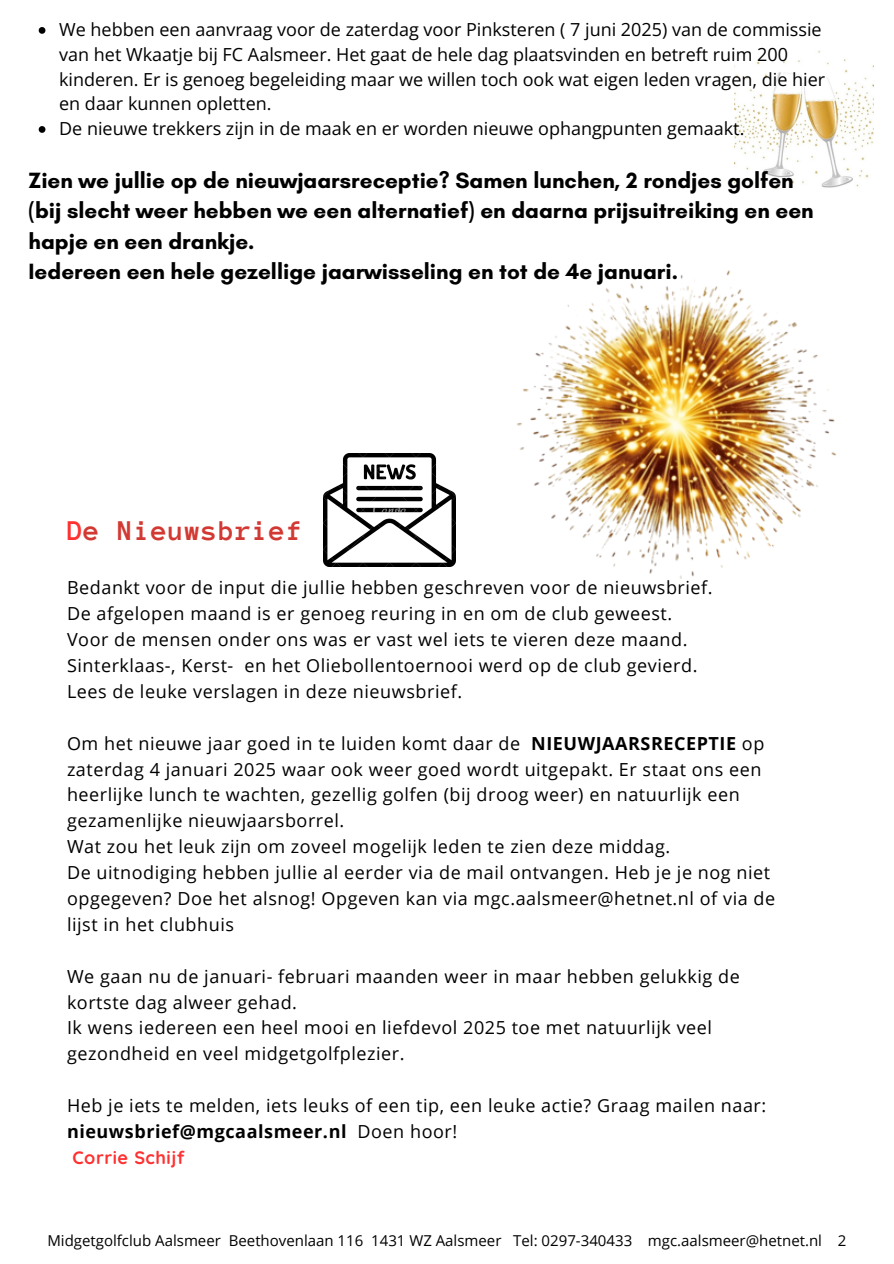
<style>
.page{position:relative;width:894px;height:1264px;background:#fff}
.page>*{position:absolute;margin:0;border:0;box-sizing:border-box;transform-origin:0 0}
.t1{font:700 29.25px "Anonymous Pro";letter-spacing:.03em;color:#d23933}
.t2{font:700 22.5px/30.3px "Glacial Indifference";color:#000}
.t3{font:18px/25.8px "Open Sans";letter-spacing:.03em;color:#000}
.t4{font:18px/24.8px "Open Sans";color:#000}
.t5{font:700 18px "Open Sans";letter-spacing:.03em;color:#000}
.t6{font:700 18px "Quicksand";letter-spacing:.03em;color:#ff3131}
.t7{font:15px "Open Sans";color:#000}
.s1{color:#ff3131}
.s2{font-weight:700}
.s3{font-weight:400}
</style>
<div class="page">
<img style="left:734px;top:51px;width:139px;height:138px">
<img style="left:323px;top:453px;width:132px;height:114px">
<img style="left:517px;top:270px;width:320px;height:309px">
<svg style="left:39px;top:27px;width:6px;height:7px"></svg>
<svg style="left:39px;top:126px;width:6px;height:7px"></svg>
<h1 class="t4" style="left:59px;top:17px;width:767px">We hebben een aanvraag voor de zaterdag voor Pinksteren ( 7 juni 2025) van de commissie van het Wkaatje bij FC Aalsmeer. Het gaat de hele dag plaatsvinden en betreft ruim 200 kinderen. Er is genoeg begeleiding maar we willen toch ook wat eigen leden vragen, die hier en daar kunnen opletten.</h1>
<h3 class="t4" style="left:59px;top:116px;width:686px">De nieuwe trekkers zijn in de maak en er worden nieuwe ophangpunten gemaakt.</h3>
<h3 class="t2" style="left:29px;top:165px;width:786px">Zien we jullie op de nieuwjaarsreceptie? Samen lunchen, 2 rondjes golfen (bij slecht weer hebben we een alternatief) en daarna prijsuitreiking en een hapje en een drankje.<br>Iedereen een hele gezellige jaarwisseling en tot de 4e januari.</h3>
<p class="t1" style="left:67px;top:516px;width:237px"><span class="s1">D</span>e Nieuwsbrief</p>
<p class="t3" style="left:67px;top:574px;width:647px">Bedankt voor de input die jullie hebben geschreven voor de nieuwsbrief.<br>De afgelopen maand is er genoeg reuring in en om de club geweest.<br>Voor de mensen onder ons was er vast wel iets te vieren deze maand.<br>Sinterklaas-, Kerst- en het Oliebollentoernooi werd op de club gevierd.<br>Lees de leuke verslagen in deze nieuwsbrief.</p>
<h2 class="t3" style="left:67px;top:729px;width:709px">Om het nieuwe jaar goed in te luiden komt daar de <span class="s2">NIEUWJAARSRECEPTIE</span> op zaterdag 4 januari 2025 waar ook weer goed wordt uitgepakt. Er staat ons een heerlijke lunch te wachten, gezellig golfen (bij droog weer) en natuurlijk een gezamenlijke nieuwjaarsborrel.<br>Wat zou het leuk zijn om zoveel mogelijk leden te zien deze middag.<br>De uitnodiging hebben jullie al eerder via de mail ontvangen. Heb je je nog niet opgegeven? Doe het alsnog! Opgeven kan via mgc.aalsmeer@hetnet.nl of via de lijst in het clubhuis</h2>
<p class="t3" style="left:67px;top:962px;width:674px">We gaan nu de januari- februari maanden weer in maar hebben gelukkig de kortste dag alweer gehad.<br>Ik wens iedereen een heel mooi en liefdevol 2025 toe met natuurlijk veel gezondheid en veel midgetgolfplezier.</p>
<p class="t3" style="left:67px;top:1092px;width:700px">Heb je iets te melden, iets leuks of een tip, een leuke actie? Graag mailen naar:</p>
<p class="t5" style="left:67px;top:1118px;width:391px">nieuwsbrief@mgcaalsmeer.nl <span class="s3">Doen hoor!</span></p>
<p class="t6" style="left:72px;top:1145px;width:114px">Corrie Schijf</p>
<p class="t7" style="left:47px;top:1230px;width:800px">Midgetgolfclub Aalsmeer Beethovenlaan 116 1431 WZ Aalsmeer Tel: 0297-340433 mgc.aalsmeer@hetnet.nl 2</p>
</div>
